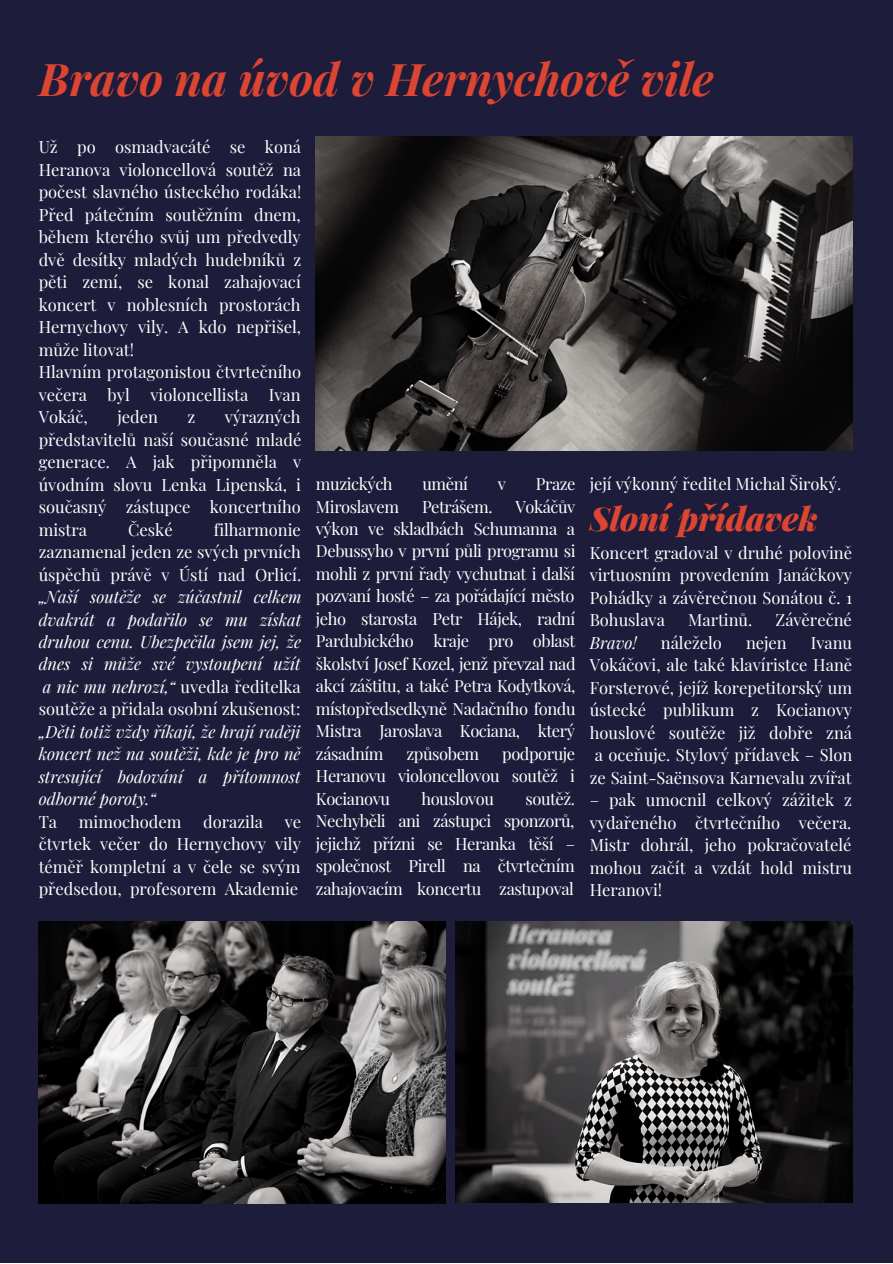
<style>
.page{position:relative;width:893px;height:1264px;background:#fff}
.page>*{position:absolute;margin:0;border:0;box-sizing:border-box;transform-origin:0 0}
.t1{font:italic 700 45.15px "Playfair Display";color:#db4531}
.t2{font:italic 900 33px "Playfair Display";color:#db4531}
.t3{font:16.5px/22.5px "Playfair Display";color:#fff;text-align:justify}
.t4{font:italic 16.5px/22.5px "Playfair Display";color:#fff;text-align:justify}
.t5{font:16.5px "Playfair Display";letter-spacing:-.025em;color:#fff}
.s1{font-style:normal}
</style>
<div class="page">
<div style="left:0;top:0;width:892px;height:1262px;background:#1d1c3b"></div>
<img style="left:316px;top:137px;width:536px;height:313px">
<img style="left:455px;top:921px;width:397px;height:281px">
<img style="left:39px;top:921px;width:407px;height:281px">
<h1 class="t1" style="left:39px;top:48px;width:676px">Bravo na úvod v Hernychově vile</h1>
<p class="t3" style="left:39px;top:135px;width:264px;text-align:left">Už po osmadvacáté se koná<br>Heranova violoncellová soutěž na počest slavného ústeckého rodáka!<br>Před pátečním soutěžním dnem, během kterého svůj um předvedly dvě desítky mladých hudebníků z pěti zemí, se konal zahajovací koncert v noblesních prostorách<br>Hernychovy vily. A kdo nepřišel, může litovat!<br>Hlavním protagonistou čtvrtečního večera byl violoncellista Ivan<br>Vokáč,</p>
<p class="t3" style="left:39px;top:405px;width:264px;text-indent:186px">výrazných představitelů naší současné mladé generace. A jak připomněla v úvodním slovu Lenka Lipenská, i současný zástupce koncertního mistra</p>
<p class="t3" style="left:117px;top:405px;width:42px">jeden</p>
<p class="t3" style="left:187px;top:405px;width:9px">z</p>
<p class="t3" style="left:589px;top:472px;width:253px">její výkonný ředitel Michal Široký.</p>
<h2 class="t2" style="left:589px;top:495px;width:229px">Sloní přídavek</h2>
<p class="t3" style="left:589px;top:540px;width:264px">Koncert gradoval v druhé polovině virtuosním provedením Janáčkovy Pohádky a závěrečnou Sonátou č. 1<br>Bohuslava</p>
<p class="t5" style="left:316px;top:472px;width:78px">muzických</p>
<p class="t3" style="left:422px;top:472px;width:47px">umění</p>
<p class="t3" style="left:498px;top:472px;width:10px">v</p>
<p class="t3" style="left:536px;top:472px;width:41px">Praze</p>
<p class="t5" style="left:316px;top:494px;width:85px">Miroslavem</p>
<p class="t5" style="left:422px;top:494px;width:72px">Petrášem.</p>
<p class="t3" style="left:316px;top:494px;width:261px;text-indent:199px">Vokáčův výkon ve skladbách Schumanna a Debussyho v první půli programu si mohli z první řady vychutnat i další pozvaní hosté – za pořádající město jeho starosta Petr Hájek, radní Pardubického kraje pro oblast školství Josef Kozel, jenž převzal nad akcí záštitu, a také Petra Kodytková, místopředsedkyně Nadačního fondu Mistra Jaroslava Kociana, který zásadním</p>
<p class="t3" style="left:128px;top:517px;width:46px">České</p>
<p class="t3" style="left:39px;top:517px;width:264px;text-indent:175px">filharmonie zaznamenal jeden ze svých prvních úspěchů právě v Ústí nad Orlicí.</p>
<p class="t4" style="left:39px;top:585px;width:264px">„Naší soutěže se zúčastnil celkem dvakrát a podařilo se mu získat druhou cenu. Ubezpečila jsem jej, že dnes si může své vystoupení užít a nic mu nehrozí,“ <span class="s1">uvedla ředitelka soutěže a přidala osobní zkušenost:</span></p>
<p class="t4" style="left:39px;top:719px;width:263px">„Děti totiž vždy říkají, že hrají raději koncert než na soutěži, kde je pro ně stresující bodování a přítomnost odborné poroty.“</p>
<p class="t3" style="left:39px;top:809px;width:20px">Ta</p>
<p class="t3" style="left:79px;top:809px;width:104px">mimochodem</p>
<p class="t3" style="left:203px;top:809px;width:61px">dorazila</p>
<p class="t3" style="left:688px;top:608px;width:66px">Martinů.</p>
<p class="t3" style="left:775px;top:608px;width:78px">Závěrečné</p>
<p class="t4" style="left:589px;top:630px;width:49px">Bravo!</p>
<p class="t3" style="left:661px;top:630px;width:63px">náleželo</p>
<p class="t3" style="left:746px;top:630px;width:42px">nejen</p>
<p class="t3" style="left:589px;top:630px;width:264px;text-align:right">Ivanu<br>Vokáčovi, ale také klavíristce Haně<br>Forsterové, jejíž korepetitorský um ústecké publikum z Kocianovy houslové soutěže již dobře zná a oceňuje. Stylový přídavek – Slon ze Saint-Saënsova Karnevalu zvířat</p>
<p class="t3" style="left:589px;top:788px;width:264px">– pak umocnil celkový zážitek z vydařeného čtvrtečního večera.<br>Mistr dohrál, jeho pokračovatelé mohou začít a vzdát hold mistru Heranovi!</p>
<p class="t5" style="left:406px;top:742px;width:74px">způsobem</p>
<p class="t3" style="left:316px;top:741px;width:261px;text-indent:186px">podporuje Heranovu violoncellovou soutěž i Kocianovu</p>
<p class="t3" style="left:316px;top:786px;width:261px;text-indent:209px">soutěž.<br>Nechyběli ani zástupci sponzorů, jejichž přízni se Heranka těší – společnost Pirell na čtvrtečním zahajovacím koncertu zastupoval</p>
<p class="t5" style="left:421px;top:787px;width:74px">houslovou</p>
<p class="t3" style="left:39px;top:809px;width:264px;text-indent:246px">ve čtvrtek večer do Hernychovy vily téměř kompletní a v čele se svým předsedou, profesorem Akademie</p>
</div>
